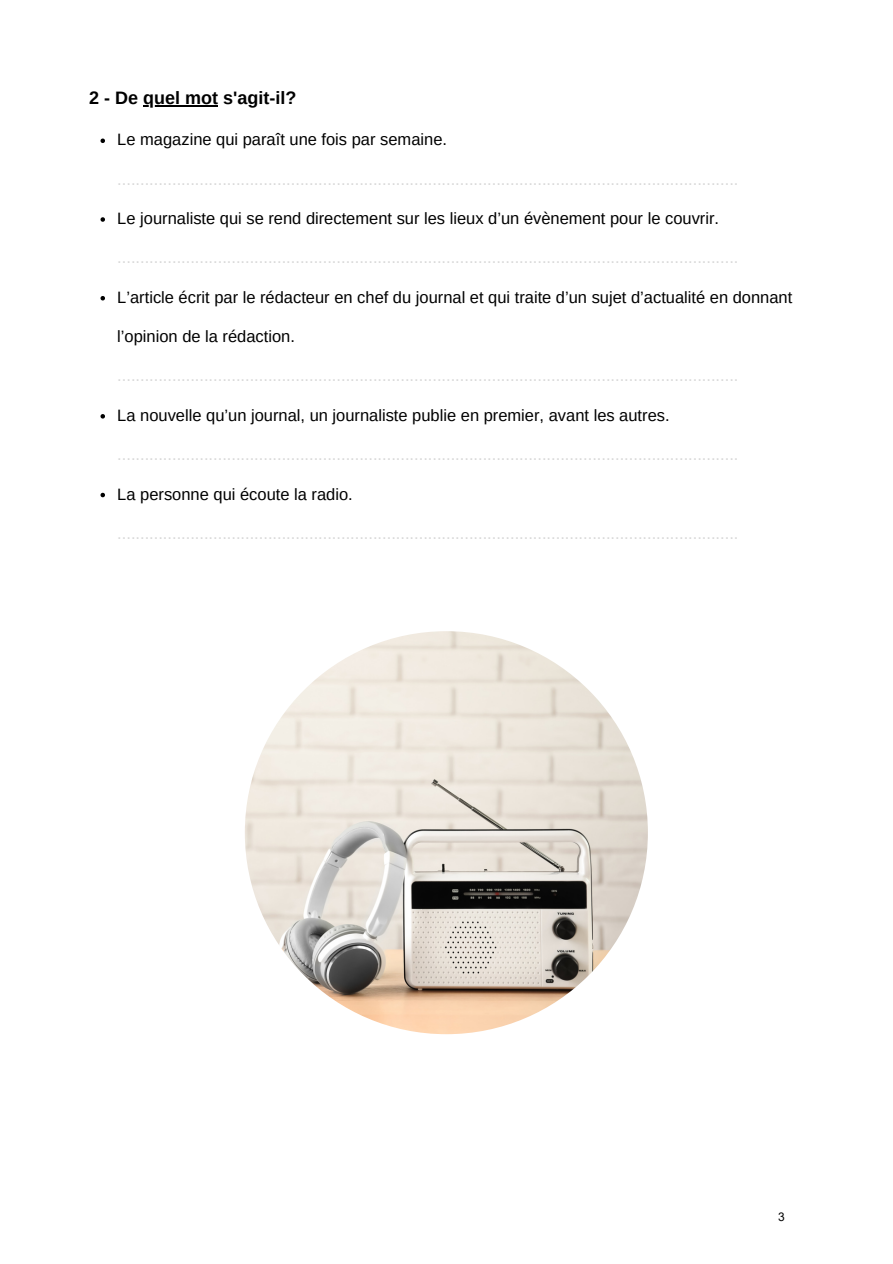
<style>
.page{position:relative;width:893px;height:1264px;background:#fff}
.page>*{position:absolute;margin:0;border:0;box-sizing:border-box;transform-origin:0 0}
.t1{font:700 18px "Arimo";color:#000}
.t2{font:16.5px "Arimo";color:#d9d9d9}
.t3{font:16.5px "Arimo";color:#000}
.t4{font:12px "Arial";color:#000}
</style>
<div class="page">
<img style="left:245px;top:631px;width:402px;height:403px;border-radius:50%">
<hr style="left:143px;top:105px;width:75px;height:2px;background:#000">
<svg style="left:100px;top:138px;width:5px;height:5px"></svg>
<svg style="left:100px;top:217px;width:5px;height:5px"></svg>
<svg style="left:100px;top:296px;width:5px;height:4px"></svg>
<svg style="left:100px;top:414px;width:5px;height:4px"></svg>
<svg style="left:100px;top:493px;width:5px;height:4px"></svg>
<p class="t1" style="left:89px;top:88px;width:209px">2 - De quel mot s'agit-il?</p>
<p class="t3" style="left:117px;top:130px;width:331px">Le magazine qui paraît une fois par semaine.</p>
<p class="t2" style="left:117px;top:170px;width:622px">........................................................................................................................................</p>
<p class="t3" style="left:117px;top:209px;width:603px">Le journaliste qui se rend directement sur les lieux d’un évènement pour le couvrir.</p>
<p class="t2" style="left:117px;top:248px;width:622px">........................................................................................................................................</p>
<p class="t3" style="left:117px;top:288px;width:676px">L’article écrit par le rédacteur en chef du journal et qui traite d’un sujet d’actualité en donnant</p>
<p class="t3" style="left:117px;top:327px;width:179px">l’opinion de la rédaction.</p>
<p class="t2" style="left:117px;top:366px;width:622px">........................................................................................................................................</p>
<p class="t3" style="left:117px;top:406px;width:554px">La nouvelle qu’un journal, un journaliste publie en premier, avant les autres.</p>
<p class="t2" style="left:117px;top:445px;width:622px">........................................................................................................................................</p>
<p class="t3" style="left:117px;top:484px;width:237px">La personne qui écoute la radio.</p>
<p class="t2" style="left:117px;top:524px;width:622px">........................................................................................................................................</p>
<p class="t4" style="left:778px;top:1208px;width:8px">3</p>
</div>
